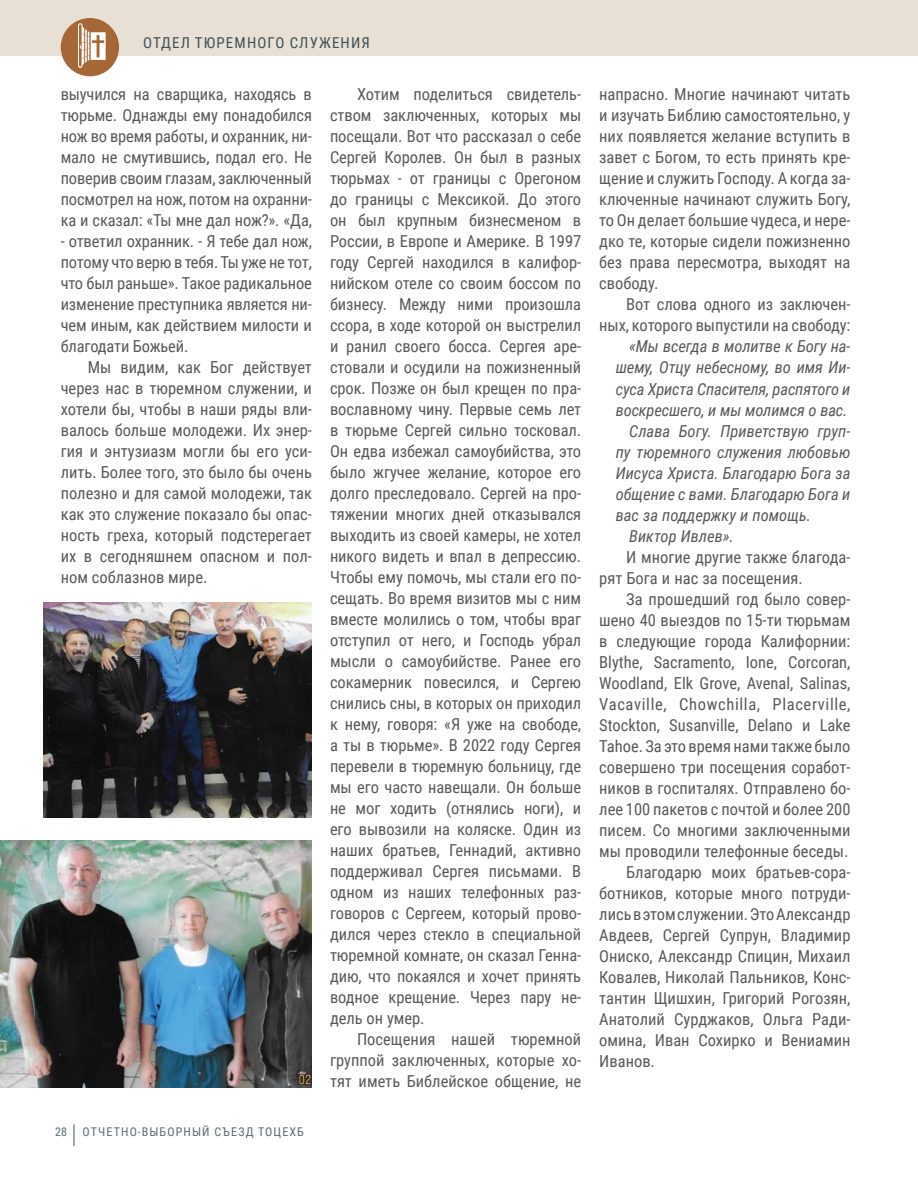
<style>
.page{position:relative;width:918px;height:1188px;background:#fff}
.page>*{position:absolute;margin:0;border:0;box-sizing:border-box;transform-origin:0 0}
.t1{font:16.5px/21px "Roboto Condensed";color:#58595b;text-align:justify}
.t2{font:italic 16.5px "Roboto Condensed";color:#58595b}
.t3{font:16.5px "Roboto Condensed";letter-spacing:.04em;color:#58595b}
.t4{font:15px "Roboto Condensed";letter-spacing:.075em;color:#3f5056}
.t5{font:12px "Roboto Condensed";letter-spacing:.095em;color:#5d6c71}
</style>
<div class="page">
<div style="left:0;top:0;width:918px;height:56px;background:#e8e0d5"></div>
<div style="left:61px;top:18px;width:58px;height:58px;background:#a66738;border-radius:50%"></div>
<svg style="left:78px;top:23px;width:28px;height:45px"></svg>
<img style="left:44px;top:603px;width:268px;height:215px">
<img style="left:0;top:840px;width:312px;height:248px">
<svg style="left:74px;top:1124px;width:1px;height:22px"></svg>
<p class="t4" style="left:143px;top:32px;width:228px">ОТДЕЛ ТЮРЕМНОГО СЛУЖЕНИЯ</p>
<p class="t1" style="left:61px;top:83px;width:253px">выучился на сварщика, находясь в тюрьме. Однажды ему понадобился нож во время работы, и охранник, ни&shy;мало не смутившись, подал его. Не поверив своим глазам, заключенный посмотрел на нож, потом на охранни&shy;ка и сказал: «Ты мне дал нож?». «Да,</p>
<p class="t1" style="left:61px;top:230px;width:253px">- ответил охранник. - Я тебе дал нож, потому что верю в тебя. Ты уже не тот, что был раньше». Такое радикальное изменение преступника является ни&shy;чем иным, как действием милости и благодати Божьей.</p>
<p class="t1" style="left:61px;top:356px;width:253px;text-indent:27px">Мы видим, как Бог действует через нас в тюремном служении, и хотели бы, чтобы в наши ряды вли&shy;валось больше молодежи. Иx энер&shy;гия и энтузиазм могли бы его уси&shy;лить. Более того, это было бы очень полезно и для самой молодежи, так как это служение показало бы опас&shy;ность греха, который подстерегает их в сегодняшнем опасном и пол&shy;ном соблазнов мире.</p>
<p class="t5" style="left:55px;top:1123px;width:13px">28</p>
<p class="t5" style="left:83px;top:1123px;width:223px">ОТЧЕТНО-ВЫБОРНЫЙ СЪЕЗД ТОЦЕХБ</p>
<p class="t1" style="left:330px;top:83px;width:253px;text-indent:27px">Хотим поделиться свидетель&shy;ством заключенных, которых мы посещали. Вот что рассказал о себе Сергей Королев. Он был в разных тюрьмах - от границы с Орегоном до границы с Мексикой. До этого он был крупным бизнесменом в России, в Европе и Америке. В 1997 году Сергей находился в калифор&shy;нийском отеле со своим боссом по бизнесу. Между ними произошла ссора, в ходе которой он выстрелил и ранил своего босса. Сергея аре&shy;стовали и осудили на пожизненный срок. Позже он был крещен по пра&shy;вославному чину. Первые семь лет в тюрьме Сергей сильно тосковал.<br>Он едва избежал самоубийства, это было жгучее желание, которое его долго преследовало. Сергей на про&shy;тяжении многих дней отказывался выходить из своей камеры, не хотел никого видеть и впал в депрессию.<br>Чтобы ему помочь, мы стали его по&shy;сещать. Во время визитов мы с ним вместе молились о том, чтобы враг отступил от него, и Господь убрал мысли о самоубийстве. Ранее его сокамерник повесился, и Сергею снились сны, в которых он приходил к нему, говоря: «Я уже на свободе, а ты в тюрьме». В 2022 году Сергея перевели в тюремную больницу, где мы его часто навещали. Он больше не мог ходить (отнялись ноги), и его вывозили на коляске. Один из наших братьев, Геннадий, активно поддерживал Сергея письмами. В одном из наших телефонных раз&shy;говоров с Сергеем, который прово&shy;дился через стекло в специальной тюремной комнате, он сказал Генна&shy;дию, что покаялся и хочет принять водное крещение. Через пару не&shy;дель он умер.</p>
<p class="t1" style="left:330px;top:1028px;width:253px;text-indent:27px">Посещения нашей тюремной группой заключенных, которые хо&shy;тят иметь Библейское общение, не</p>
<p class="t1" style="left:599px;top:83px;width:253px">напрасно. Многие начинают читать и изучать Библию самостоятельно, у них появляется желание вступить в завет с Богом, то есть принять кре&shy;щение и служить Господу. А когда за&shy;ключенные начинают служить Богу, то Он делает большие чудеса, и нере&shy;дко те, которые сидели пожизненно без права пересмотра, выходят на свободу.</p>
<p class="t1" style="left:599px;top:294px;width:253px;text-align:right">Вот слова одного из заключен&shy;ных, которого выпустили на свободу:</p>
<p class="t2" style="left:629px;top:335px;width:223px">«Мы всегда в молитве к Богу на-</p>
<p class="t2" style="left:616px;top:356px;width:236px">шему, Отцу небесному, во имя Ии-</p>
<p class="t2" style="left:616px;top:377px;width:236px">суса Христа Спасителя, распятого и</p>
<p class="t2" style="left:616px;top:398px;width:233px">воскресшего, и мы молимся о вас.</p>
<p class="t2" style="left:629px;top:419px;width:223px">Слава Богу. Приветствую груп-</p>
<p class="t2" style="left:616px;top:440px;width:236px">пу тюремного служения любовью</p>
<p class="t2" style="left:616px;top:461px;width:236px">Иисуса Христа. Благодарю Бога за</p>
<p class="t2" style="left:616px;top:482px;width:236px">общение с вами. Благодарю Бога и</p>
<p class="t2" style="left:616px;top:503px;width:197px">вас за поддержку и помощь.</p>
<p class="t2" style="left:629px;top:524px;width:106px">Виктор Ивлев».</p>
<p class="t1" style="left:599px;top:546px;width:253px;text-indent:27px">И многие другие также благода&shy;рят Бога и нас за посещения.</p>
<p class="t1" style="left:626px;top:588px;width:226px">За прошедший год было совер-</p>
<p class="t1" style="left:599px;top:609px;width:253px">шено 40 выездов по 15-ти тюрьмам</p>
<p class="t1" style="left:599px;top:630px;width:253px">в следующие города Калифорнии:</p>
<p class="t1" style="left:599px;top:651px;width:253px">Blythe, Sacramento, Ione, Corcoran,</p>
<p class="t1" style="left:599px;top:672px;width:253px">Woodland, Elk Grove, Avenal, Salinas,</p>
<p class="t3" style="left:599px;top:692px;width:253px">Vacaville, Chowchilla, Placerville,</p>
<p class="t1" style="left:599px;top:714px;width:253px">Stockton, Susanville, Delano и Lake</p>
<p class="t1" style="left:599px;top:735px;width:253px">Tahoe. За это время нами также было</p>
<p class="t1" style="left:599px;top:756px;width:253px">совершено три посещения соработ-</p>
<p class="t1" style="left:599px;top:777px;width:253px">ников в госпиталях. Отправлено бо-</p>
<p class="t1" style="left:599px;top:798px;width:253px">лее 100 пакетов с почтой и более 200</p>
<p class="t1" style="left:599px;top:819px;width:253px">писем. Со многими заключенными</p>
<p class="t1" style="left:599px;top:840px;width:251px">мы проводили телефонные беседы.</p>
<p class="t1" style="left:626px;top:861px;width:226px">Благодарю моих братьев-сора-</p>
<p class="t1" style="left:599px;top:882px;width:253px">ботников, которые много потруди-</p>
<p class="t1" style="left:599px;top:903px;width:253px">лись в этом служении. Это Александр</p>
<p class="t1" style="left:599px;top:924px;width:253px">Авдеев, Сергей Супрун, Владимир</p>
<p class="t1" style="left:599px;top:945px;width:253px">Ониско, Александр Спицин, Михаил</p>
<p class="t1" style="left:599px;top:966px;width:253px">Ковалев, Николай Пальников, Конс-</p>
<p class="t1" style="left:599px;top:987px;width:253px">тантин Щишхин, Григорий Рогозян,</p>
<p class="t1" style="left:599px;top:1008px;width:253px">Анатолий Сурджаков, Ольга Ради-</p>
<p class="t1" style="left:599px;top:1029px;width:253px">омина, Иван Сохирко и Вениамин</p>
<p class="t1" style="left:599px;top:1050px;width:57px">Иванов.</p>
</div>
